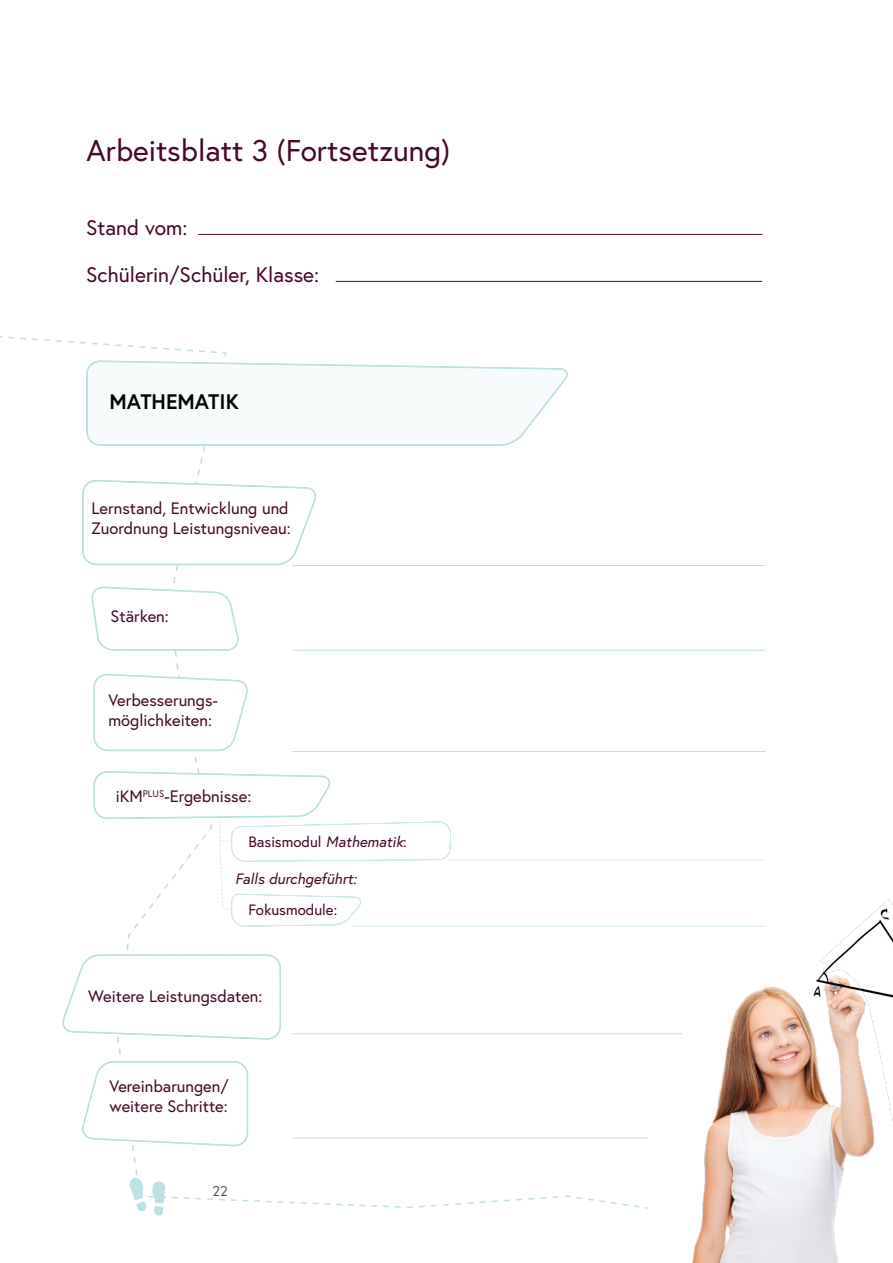
<style>
.page{position:relative;width:893px;height:1263px;background:#fff}
.page>*{position:absolute;margin:0;border:0;box-sizing:border-box;transform-origin:0 0}
._00-02-Title-Ebene2{font:30px "Europa Austria";color:#440829}
._00-Standard-o-GL_14{font:21px "Europa Austria";color:#440829}
._05_Tabelle-Kopfzeilen{font:700 21px "Europa Austria";color:#000}
._05_Tabelle-Inhalt{font:16.5px/19.8px "Europa Austria";color:#440829}
._05_Tabelle-Inhalt-2{font:15px "Europa Austria";color:#440829}
._05_Tabelle-Inhalt-3{font:italic 15px "Europa Austria";color:#440829}
.t1{font:14.25px "Europa Austria";color:#575756}
.s1{font-style:italic}
</style>
<div class="page">
<hr style="left:292px;top:565px;width:473px;height:1px;background:#bce1e3">
<hr style="left:292px;top:751px;width:473px;height:1px;background:#bce1e3">
<hr style="left:292px;top:650px;width:473px;height:1px;background:#bce1e3">
<svg style="left:62px;top:944px;width:219px;height:96px"></svg>
<svg style="left:82px;top:1048px;width:323px;height:168px"></svg>
<img style="left:611px;top:899px;width:282px;height:364px">
<svg style="left:596px;top:899px;width:268px;height:279px"></svg>
<hr style="left:292px;top:1033px;width:391px;height:1px;background:#bce1e3">
<hr style="left:292px;top:1137px;width:356px;height:1px;background:#bce1e3">
<hr style="left:449px;top:859px;width:316px;height:1px;background:#bce1e3">
<hr style="left:352px;top:926px;width:413px;height:1px;background:#bce1e3">
<svg style="left:82px;top:360px;width:487px;height:569px"></svg>
<hr style="left:198px;top:234px;width:564px;height:1px;background:#440829">
<hr style="left:336px;top:281px;width:426px;height:1px;background:#440829">
<p class="_00-02-Title-Ebene2" style="left:87px;top:131px;width:365px">Arbeitsblatt 3 (Fortsetzung)</p>
<p class="_00-Standard-o-GL_14" style="left:86px;top:214px;width:103px">Stand vom:</p>
<p class="_00-Standard-o-GL_14" style="left:86px;top:261px;width:234px">Schülerin/Schüler, Klasse:</p>
<p class="_05_Tabelle-Kopfzeilen" style="left:110px;top:387px;width:131px">MATHEMATIK</p>
<p class="_05_Tabelle-Inhalt" style="left:91px;top:498px;width:201px">Lernstand, Entwicklung und<br>Zuordnung Leistungsniveau:</p>
<p class="_05_Tabelle-Inhalt" style="left:111px;top:606px;width:60px">Stärken:</p>
<p class="_05_Tabelle-Inhalt" style="left:108px;top:690px;width:111px">Verbesserungs&shy;möglichkeiten:</p>
<p class="_05_Tabelle-Inhalt" style="left:116px;top:786px;width:137px">iKM<sup>PLUS</sup>-Ergebnisse:</p>
<p class="_05_Tabelle-Inhalt-2" style="left:248px;top:832px;width:160px">Basismodul <span class="s1">Mathematik</span>:</p>
<p class="_05_Tabelle-Inhalt-3" style="left:235px;top:870px;width:123px">Falls durchgeführt:</p>
<p class="_05_Tabelle-Inhalt-2" style="left:248px;top:900px;width:90px">Fokusmodule:</p>
<p class="_05_Tabelle-Inhalt" style="left:88px;top:986px;width:176px">Weitere Leistungsdaten:</p>
<p class="_05_Tabelle-Inhalt" style="left:110px;top:1076px;width:121px">Vereinbarungen/ weitere Schritte:</p>
<p class="t1" style="left:213px;top:1181px;width:17px">22</p>
</div>
